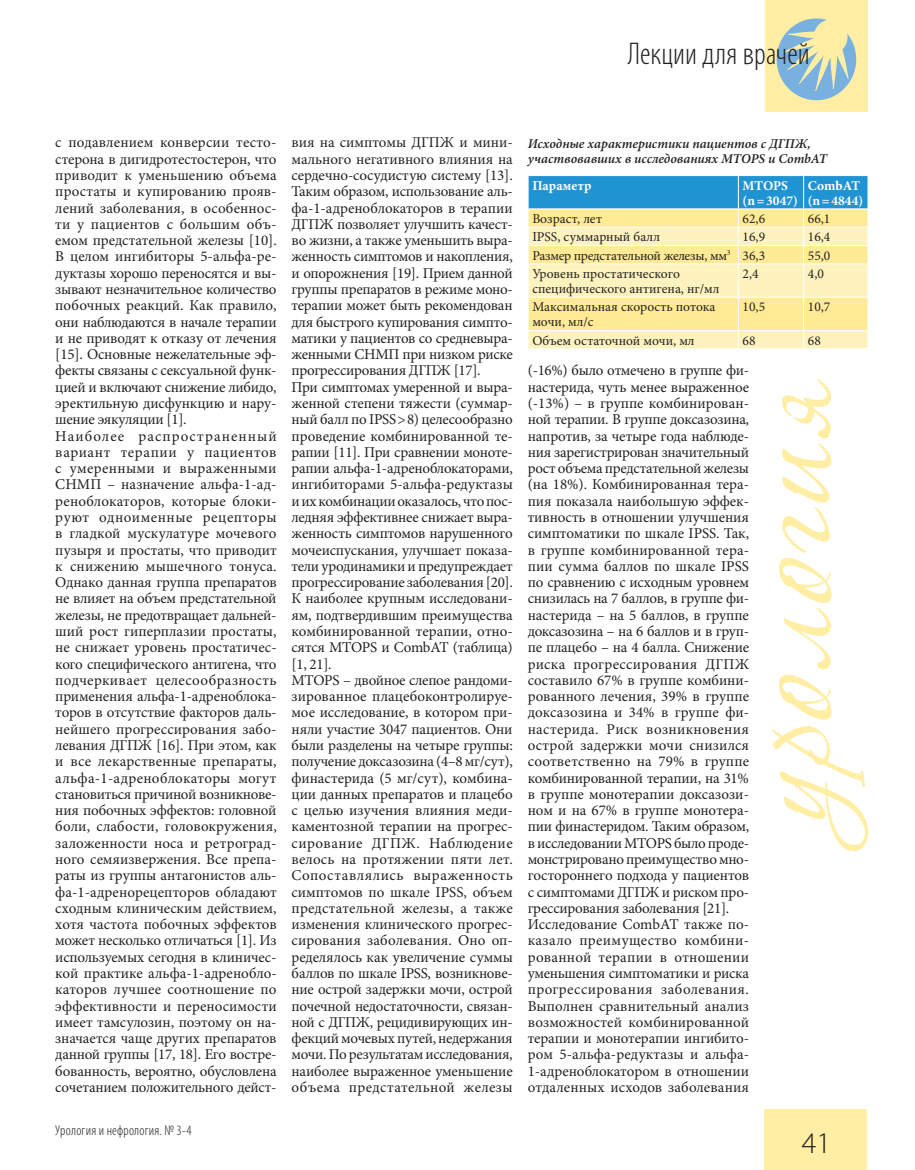
<style>
.page{position:relative;width:915px;height:1170px;background:#fff}
.page>*{position:absolute;margin:0;border:0;box-sizing:border-box;transform-origin:0 0}
.t1{font:300 condensed 31.5px "Myriad Pro";color:#231f20}
.t2{font:300 30px "Myriad Pro";color:#231f20}
.t3{font:15px/16.2px "Minion Pro";letter-spacing:-.005em;color:#231f20}
.t4{font:300 condensed 14.25px "Myriad Pro";letter-spacing:.015em;color:#231f20}
.t5{font:13.5px/15px "Minion Pro";color:#231f20}
.t6{font:italic 600 13.5px/15px "Minion Pro";color:#231f20}
.t7{font:700 13.5px/15px "Minion Pro";color:#fff}
.t8{font:13.5px "Minion Pro";letter-spacing:-.025em;color:#231f20}
</style>
<div class="page">
<div style="left:764px;top:1108px;width:102px;height:61px;background:#ffeea3"></div>
<div style="left:765px;top:0;width:102px;height:112px;background:#ffeea3"></div>
<svg style="left:776px;top:18px;width:79px;height:82px"></svg>
<svg style="left:772px;top:726px;width:95px;height:125px"></svg>
<svg style="left:779px;top:379px;width:52px;height:340px"></svg>
<svg style="left:528px;top:175px;width:340px;height:173px;background:#d5deb5"></svg>
<h1 class="t1" style="left:627px;top:35px;width:183px">Лекции для врачей</h1>
<p class="t3" style="left:55px;top:135px;width:223px">с подавлением конверсии тесто&shy;стерона в дигидротестостерон, что приводит к уменьшению объема простаты и купированию прояв&shy;лений заболевания, в особеннос&shy;ти у пациентов с большим объ&shy;емом предстательной железы [10].<br>В целом ингибиторы 5-альфа-ре&shy;дуктазы хорошо переносятся и вы&shy;зывают незначительное количество побочных реакций. Как правило, они наблюдаются в начале терапии и не приводят к отказу от лечения [15]. Основные нежелательные эф&shy;фекты связаны с сексуальной функ&shy;цией и включают снижение либидо, эректильную дисфункцию и нару&shy;шение эякуляции [1].<br>Наиболее распространенный вариант терапии у пациентов с умеренными и выраженными<br>СНМП – назначение альфа-1-ад&shy;реноблокаторов, которые блоки&shy;руют одноименные рецепторы в гладкой мускулатуре мочевого пузыря и простаты, что приводит к снижению мышечного тонуса.<br>Однако данная группа препаратов не влияет на объем предстательной железы, не предотвращает дальней&shy;ший рост гиперплазии простаты, не снижает уровень простатичес&shy;кого специфического антигена, что подчеркивает целесообразность применения альфа-1-адреноблока&shy;торов в отсутствие факторов даль&shy;нейшего прогрессирования забо&shy;левания ДГПЖ [16]. При этом, как и все лекарственные препараты, альфа-1-адреноблокаторы могут становиться причиной возникнове&shy;ния побочных эффектов: головной боли, слабости, головокружения, заложенности носа и ретроград&shy;ного семяизвержения. Все препа&shy;раты из группы антагонистов аль&shy;фа-1-адренорецепторов обладают сходным клиническим действием, хотя частота побочных эффектов может несколько отличаться [1]. Из используемых сегодня в клиничес&shy;кой практике альфа-1-адренобло&shy;каторов лучшее соотношение по эффективности и переносимости имеет тамсулозин, поэтому он на&shy;значается чаще других препаратов данной группы [17, 18]. Его востре&shy;бованность, вероятно, обусловлена сочетанием положительного дейст-</p>
<p class="t3" style="left:291px;top:135px;width:223px">вия на симптомы ДГПЖ и мини&shy;мального негативного влияния на сердечно-сосудистую систему [13].<br>Таким образом, использование аль&shy;фа-1-адреноблокаторов в терапии<br>ДГПЖ позволяет улучшить качест&shy;во жизни, а также уменьшить выра&shy;женность симптомов и накопления, и опорожнения [19]. Прием данной группы препаратов в режиме моно&shy;терапии может быть рекомендован для быстрого купирования симпто&shy;матики у пациентов со средневыра&shy;женными СНМП при низком риске прогрессирования ДГПЖ [17].<br>При симптомах умеренной и выра&shy;женной степени тяжести (суммар&shy;ный балл по IPSS&gt;8) целесообразно проведение комбинированной те&shy;рапии [11]. При сравнении моноте&shy;рапии альфа-1-адреноблокаторами, ингибиторами 5-альфа-редуктазы и их комбинации оказалось, что пос&shy;ледняя эффективнее снижает выра&shy;женность симптомов нарушенного мочеиспускания, улучшает показа&shy;тели уродинамики и предупреждает прогрессирование заболевания [20].<br>К наиболее крупным исследовани&shy;ям, подтвердившим преимущества комбинированной терапии, отно&shy;сятся MTOPS и CombAT (таблица) [1, 21].<br>MTOPS – двойное слепое рандоми&shy;зированное плацебоконтролируе&shy;мое исследование, в котором при&shy;няли участие 3047 пациентов. Они были разделены на четыре группы: получение доксазозина (4–8 мг/сут), финастерида (5 мг/сут), комбина&shy;ции данных препаратов и плацебо с целью изучения влияния меди&shy;каментозной терапии на прогрес&shy;сирование ДГПЖ. Наблюдение велось на протяжении пяти лет.<br>Сопоставлялись выраженность симптомов по шкале IPSS, объем предстательной железы, а также изменения клинического прогрес&shy;сирования заболевания. Оно оп&shy;ределялось как увеличение суммы баллов по шкале IPSS, возникнове&shy;ние острой задержки мочи, острой почечной недостаточности, связан&shy;ной с ДГПЖ, рецидивирующих ин&shy;фекций мочевых путей, недержания мочи. По результатам исследования, наиболее выраженное уменьшение объема предстательной железы</p>
<p class="t4" style="left:55px;top:1121px;width:138px">Урология и нефрология. № 3-4</p>
<p class="t6" style="left:527px;top:136px;width:301px">Исходные характеристики пациентов с ДГПЖ, участвовавших в исследованиях MTOPS и CombAT</p>
<p class="t7" style="left:532px;top:178px;width:60px">Параметр</p>
<p class="t7" style="left:742px;top:178px;width:57px">MTOPS (n=3047)</p>
<p class="t7" style="left:807px;top:178px;width:57px">CombAT (n=4844)</p>
<p class="t5" style="left:532px;top:211px;width:71px">Возраст, лет</p>
<p class="t5" style="left:742px;top:211px;width:24px">62,6</p>
<p class="t5" style="left:807px;top:211px;width:24px">66,1</p>
<p class="t5" style="left:532px;top:229px;width:129px">IPSS, суммарный балл</p>
<p class="t5" style="left:742px;top:229px;width:24px">16,9</p>
<p class="t5" style="left:807px;top:229px;width:24px">16,4</p>
<p class="t8" style="left:532px;top:246px;width:234px">Размер предстательной железы, мм<sup>3</sup> 36,3</p>
<p class="t5" style="left:807px;top:248px;width:24px">55,0</p>
<p class="t5" style="left:532px;top:266px;width:189px">Уровень простатического специфического антигена, нг/мл</p>
<p class="t5" style="left:742px;top:266px;width:18px">2,4</p>
<p class="t5" style="left:807px;top:266px;width:18px">4,0</p>
<p class="t5" style="left:532px;top:299px;width:184px">Максимальная скорость потока мочи, мл/с</p>
<p class="t5" style="left:742px;top:299px;width:24px">10,5</p>
<p class="t5" style="left:807px;top:299px;width:24px">10,7</p>
<p class="t5" style="left:532px;top:333px;width:164px">Объем остаточной мочи, мл</p>
<p class="t5" style="left:742px;top:333px;width:14px">68</p>
<p class="t5" style="left:807px;top:333px;width:14px">68</p>
<p class="t3" style="left:527px;top:362px;width:223px">(-16%) было отмечено в группе фи&shy;настерида, чуть менее выраженное (-13%) – в группе комбинирован&shy;ной терапии. В группе доксазозина, напротив, за четыре года наблюде&shy;ния зарегистрирован значительный рост объема предстательной железы (на 18%). Комбинированная тера&shy;пия показала наибольшую эффек&shy;тивность в отношении улучшения симптоматики по шкале IPSS. Так, в группе комбинированной тера&shy;пии сумма баллов по шкале IPSS по сравнению с исходным уровнем снизилась на 7 баллов, в группе фи&shy;настерида – на 5 баллов, в группе доксазозина – на 6 баллов и в груп&shy;пе плацебо – на 4 балла. Снижение риска прогрессирования ДГПЖ составило 67% в группе комбини&shy;рованного лечения, 39% в группе доксазозина и 34% в группе фи&shy;настерида. Риск возникновения острой задержки мочи снизился соответственно на 79% в группе комбинированной терапии, на 31% в группе монотерапии доксазози&shy;ном и на 67% в группе монотера&shy;пии финастеридом. Таким образом, в исследовании MTOPS было проде&shy;монстрировано преимущество мно&shy;гостороннего подхода у пациентов с симптомами ДГПЖ и риском про&shy;грессирования заболевания [21].<br>Исследование CombAT также по&shy;казало преимущество комбини&shy;рованной терапии в отношении уменьшения симптоматики и риска прогрессирования заболевания.<br>Выполнен сравнительный анализ возможностей комбинированной терапии и монотерапии ингибито&shy;ром 5-альфа-редуктазы и альфа-<br>1-адреноблокатором в отношении отдаленных исходов заболевания</p>
<h2 class="t2" style="left:801px;top:1125px;width:31px">41</h2>
</div>
